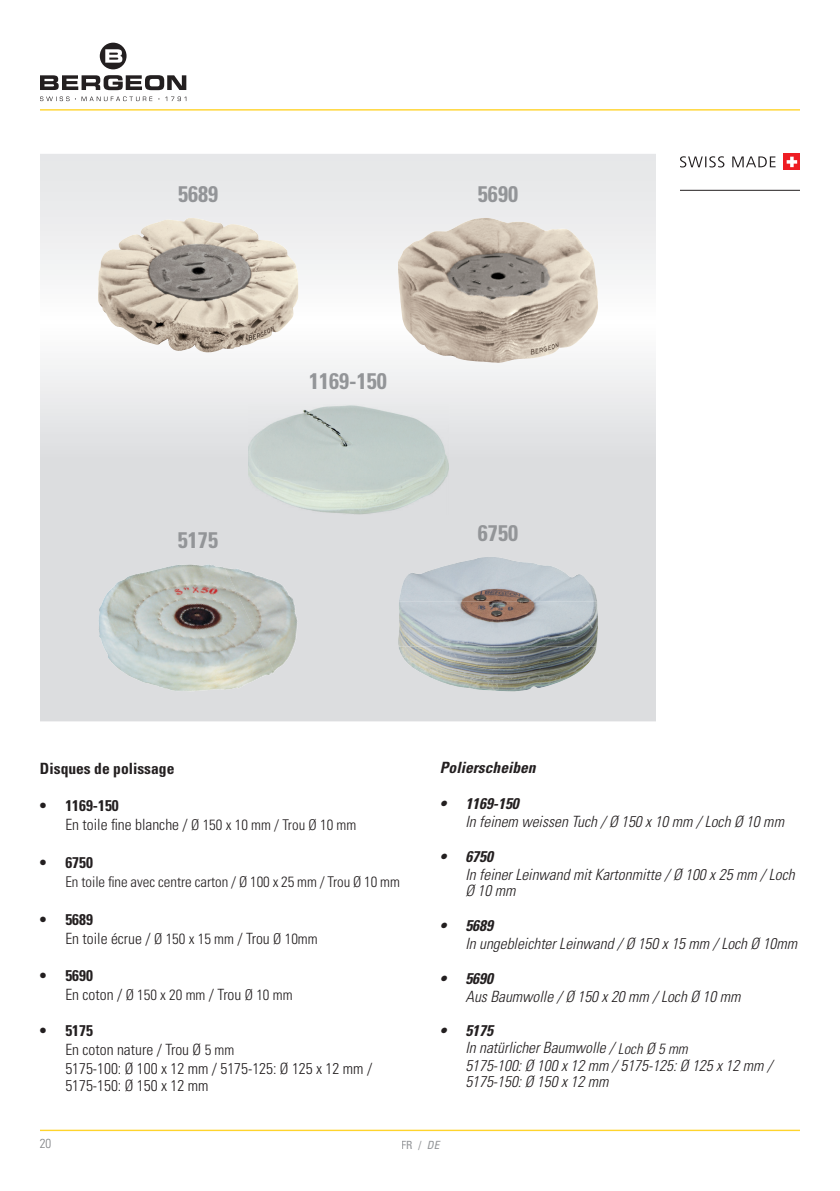
<style>
.page{position:relative;width:840px;height:1191px;background:#fff}
.page>*{position:absolute;margin:0;border:0;box-sizing:border-box;transform-origin:0 0}
.t1{font:700 condensed 22.6px "Univers";color:#939598}
.t2{font:italic 300 condensed 15.6px/17.8px "Univers";color:#231f20}
.t3{font:300 condensed 15.6px/18.8px "Univers";color:#231f20}
.t4{font:italic 700 condensed 15.6px "Univers";color:#231f20}
.t5{font:700 condensed 15.6px "Univers";color:#231f20}
.t6{font:300 condensed 14.8px "Univers";color:#231f20}
.t7{font:300 condensed 13px "Univers LT Pro";color:#808285}
.t8{font:condensed 11.2px "Univers";color:#939598}
.t9{font:italic condensed 11.2px "Univers";color:#939598}
.s1{font-weight:700}
.s2{font-size:14.8px}
.s3{font-size:15.6px}
</style>
<div class="page">
<svg style="left:40px;top:154px;width:615px;height:567px"></svg>
<svg style="left:40px;top:75px;width:146px;height:15px"></svg>
<svg style="left:40px;top:96px;width:146px;height:5px"></svg>
<svg style="left:100px;top:43px;width:26px;height:26px"></svg>
<hr style="left:40px;top:109px;width:759px;height:2px;background:#ffd42c">
<hr style="left:40px;top:1129px;width:759px;height:2px;background:#ffd42c">
<svg style="left:783px;top:154px;width:16px;height:16px"></svg>
<svg style="left:786px;top:157px;width:10px;height:10px"></svg>
<svg style="left:680px;top:156px;width:95px;height:11px"></svg>
<hr style="left:679px;top:190px;width:120px;height:1px;background:#231f20">
<img style="left:398px;top:557px;width:199px;height:134px">
<img style="left:398px;top:218px;width:199px;height:145px">
<img style="left:98px;top:218px;width:121px;height:134px">
<img style="left:98px;top:564px;width:112px;height:72px">
<img style="left:225px;top:568px;width:72px;height:104px">
<img style="left:248px;top:404px;width:200px;height:110px">
<h1 class="t1" style="left:178px;top:180px;width:42px">5689</h1>
<h1 class="t1" style="left:178px;top:526px;width:42px">5175</h1>
<h1 class="t1" style="left:309px;top:367px;width:79px">1169-150</h1>
<h1 class="t1" style="left:477px;top:180px;width:42px">5690</h1>
<h1 class="t1" style="left:477px;top:519px;width:42px">6750</h1>
<p class="t5" style="left:40px;top:758px;width:136px">Disques de polissage</p>
<p class="t3" style="left:65px;top:796px;width:292px;text-indent:-25px"><span class="s1">• 1169-150<br></span>En toile fine blanche / <span class="s2">Ø 150 x 10 mm / Trou Ø 10 mm</span></p>
<p class="t5" style="left:40px;top:853px;width:54px">• 6750</p>
<p class="t6" style="left:65px;top:873px;width:336px">En toile fine avec centre carton / Ø 100 x 25 mm / Trou Ø 10 mm</p>
<p class="t3" style="left:65px;top:910px;width:254px;text-indent:-25px"><span class="s1">• 5689<br></span>En toile écrue / <span class="s2">Ø 150 x 15 mm</span> / Trou <span class="s2">Ø 10mm</span></p>
<p class="t5" style="left:40px;top:966px;width:54px">• 5690</p>
<p class="t6" style="left:65px;top:986px;width:228px"><span class="s3">En coton /</span> Ø 150 x 20 mm <span class="s3">/ Trou</span> Ø 10 mm</p>
<p class="t3" style="left:65px;top:1021px;width:308px;text-indent:-25px"><span class="s1">• 5175<br></span>En coton nature / Trou Ø <span class="s2">5 mm<br></span>5175-100: Ø 100 x 12 mm / 5175-125: Ø 125 x 12 mm /</p>
<p class="t3" style="left:65px;top:1075px;width:144px">5175-150: Ø 150 x 12 mm</p>
<p class="t4" style="left:440px;top:758px;width:97px">Polierscheiben</p>
<p class="t4" style="left:440px;top:794px;width:80px">• 1169-150</p>
<p class="t2" style="left:465px;top:812px;width:320px">In feinem weissen Tuch / Ø 150 x 10 mm / Loch Ø 10 mm</p>
<p class="t4" style="left:440px;top:847px;width:54px">• 6750</p>
<p class="t2" style="left:465px;top:866px;width:330px;line-height:15.8px">In feiner Leinwand mit Kartonmitte / Ø 100 x 25 mm / Loch<br>Ø 10 mm</p>
<p class="t4" style="left:440px;top:916px;width:54px">• 5689</p>
<p class="t2" style="left:465px;top:934px;width:333px">In ungebleichter Leinwand / Ø 150 x 15 mm / Loch Ø 10mm</p>
<p class="t4" style="left:440px;top:969px;width:54px">• 5690</p>
<p class="t2" style="left:465px;top:987px;width:276px">Aus Baumwolle / Ø 150 x 20 mm / Loch Ø 10 mm</p>
<p class="t2" style="left:465px;top:1021px;width:308px;text-indent:-25px"><span class="s1">• 5175<br></span>In natürlicher Baumwolle / <span class="s2">Loch</span> Ø <span class="s2">5 mm<br></span>5175-100: Ø 100 x 12 mm / 5175-125: Ø 125 x 12 mm /</p>
<p class="t2" style="left:465px;top:1072px;width:144px">5175-150: Ø 150 x 12 mm</p>
<p class="t7" style="left:40px;top:1135px;width:13px">20</p>
<p class="t8" style="left:401px;top:1138px;width:13px">FR</p>
<p class="t8" style="left:418px;top:1138px;width:5px">/</p>
<p class="t9" style="left:426px;top:1138px;width:14px">DE</p>
</div>
